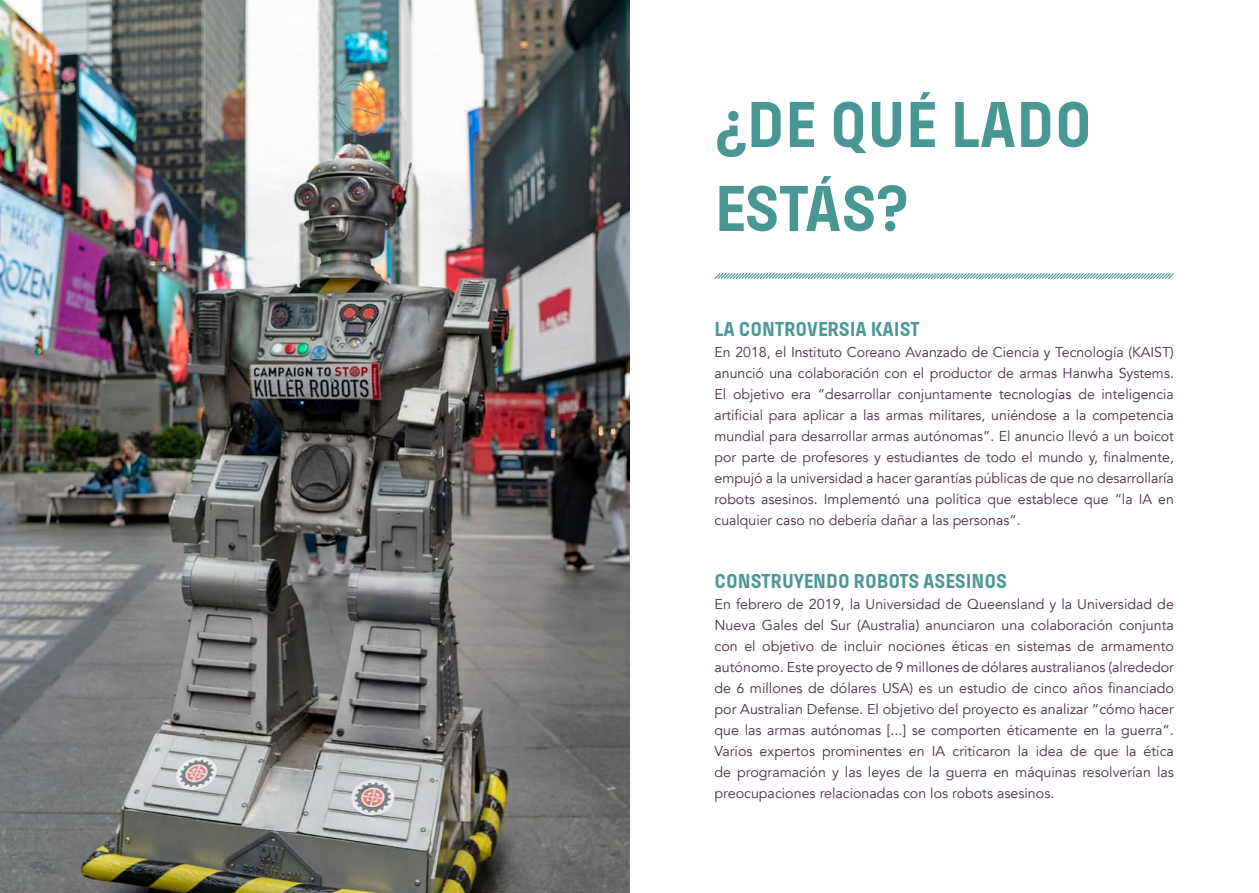
<style>
.page{position:relative;width:1259px;height:893px;background:#fff}
.page>*{position:absolute;margin:0;border:0;box-sizing:border-box;transform-origin:0 0}
.t1{font:700 67.5px/84px "Pilcrow";color:#499793}
.t2{font:700 21px "Pilcrow";color:#499793}
.t3{font:14.25px/21px "Avenir";color:#493046;text-align:justify}
</style>
<div class="page">
<svg style="left:714px;top:273px;width:460px;height:6px;background:#abcfcd"></svg>
<img style="left:0;top:0;width:629px;height:893px">
<h1 class="t1" style="left:714px;top:84px;width:379px">¿DE QUÉ LADO<br>ESTÁS?</h1>
<h2 class="t2" style="left:714px;top:318px;width:206px">LA CONTROVERSIA KAIST</h2>
<p class="t3" style="left:714px;top:342px;width:461px">En 2018, el Instituto Coreano Avanzado de Ciencia y Tecnología (KAIST) anunció una colaboración con el productor de armas Hanwha Systems.<br>El objetivo era “desarrollar conjuntamente tecnologías de inteligencia artificial para aplicar a las armas militares, uniéndose a la competencia mundial para desarrollar armas autónomas”. El anuncio llevó a un boicot por parte de profesores y estudiantes de todo el mundo y, finalmente, empujó a la universidad a hacer garantías públicas de que no desarrollaría robots asesinos. Implementó una política que establece que “la IA en cualquier caso no debería dañar a las personas”.</p>
<h2 class="t2" style="left:714px;top:570px;width:294px">CONSTRUYENDO ROBOTS ASESINOS</h2>
<p class="t3" style="left:714px;top:594px;width:461px">En febrero de 2019, la Universidad de Queensland y la Universidad de Nueva Gales del Sur (Australia) anunciaron una colaboración conjunta con el objetivo de incluir nociones éticas en sistemas de armamento autónomo. Este proyecto de 9 millones de dólares australianos (alrededor de 6 millones de dólares USA) es un estudio de cinco años financiado por Australian Defense. El objetivo del proyecto es analizar “cómo hacer que las armas autónomas [...] se comporten éticamente en la guerra”.<br>Varios expertos prominentes en IA criticaron la idea de que la ética de programación y las leyes de la guerra en máquinas resolverían las preocupaciones relacionadas con los robots asesinos.</p>
</div>
